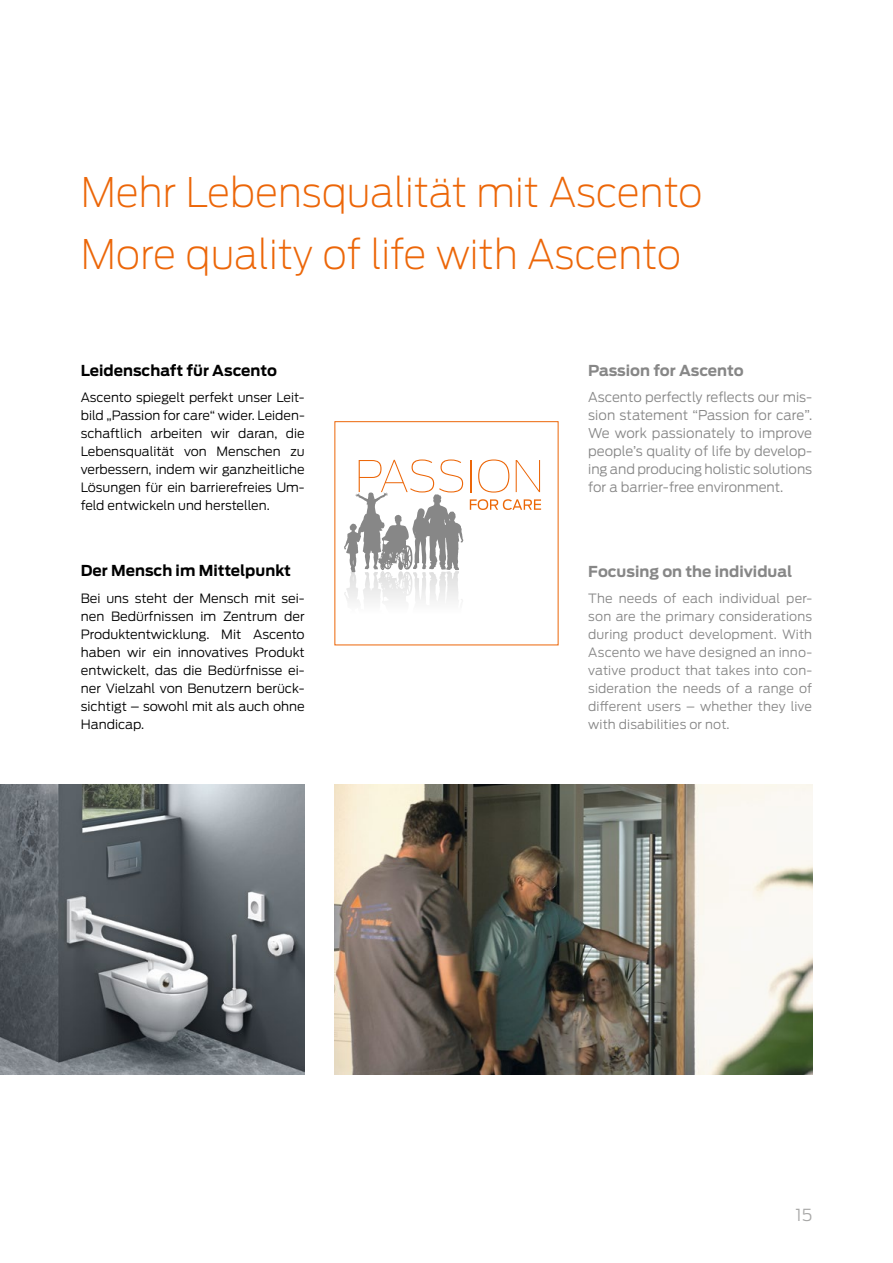
<style>
.page{position:relative;width:893px;height:1263px;background:#fff}
.page>*{position:absolute;margin:0;border:0;box-sizing:border-box;transform-origin:0 0}
.t1{font:200 40.5px "Antenna";color:#ec6608}
.t2{font:300 16.5px "Antenna";color:#a8a8a7}
.t3{font:700 15px "Antenna";color:#000}
.t4{font:700 15px "Antenna";color:#878787}
.t5{font:300 13.5px/18px "Antenna";letter-spacing:-.005em;color:#878787;text-align:justify}
.t6{font:300 12.75px/18px "Antenna";color:#000;text-align:justify}
.t7{font:300 12.75px/18px "Antenna";letter-spacing:.01em;color:#878787;text-align:justify}
</style>
<div class="page">
<img style="left:334px;top:784px;width:478px;height:290px">
<hr style="left:471px;top:460px;width:1px;height:32px;background:#ec6608">
<svg style="left:478px;top:459px;width:31px;height:34px"></svg>
<svg style="left:516px;top:460px;width:24px;height:32px"></svg>
<svg style="left:470px;top:499px;width:71px;height:11px"></svg>
<hr style="left:471px;top:649px;width:1px;height:32px;background:#ec6608">
<svg style="left:344px;top:459px;width:119px;height:187px"></svg>
<img style="left:0;top:784px;width:305px;height:290px">
<h1 class="t1" style="left:81px;top:168px;width:623px">Mehr Lebensqualität mit Ascento</h1>
<h1 class="t1" style="left:81px;top:230px;width:602px">More quality of life with Ascento</h1>
<p class="t3" style="left:81px;top:361px;width:198px">Leidenschaft für Ascento</p>
<p class="t6" style="left:81px;top:388px;width:225px">Ascento spiegelt perfekt unser Leit&shy;bild „Passion for care“ wider. Leiden&shy;schaftlich arbeiten wir daran, die Lebensqualität von Menschen zu verbessern, indem wir ganzheitliche Lösungen für ein barrierefreies Um&shy;feld entwickeln und herstellen.</p>
<p class="t3" style="left:81px;top:562px;width:212px">Der Mensch im Mittelpunkt</p>
<p class="t6" style="left:81px;top:589px;width:225px">Bei uns steht der Mensch mit sei&shy;nen Bedürfnissen im Zentrum der Produktentwicklung. Mit Ascento haben wir ein innovatives Produkt entwickelt, das die Bedürfnisse ei&shy;ner Vielzahl von Benutzern berück&shy;sichtigt – sowohl mit als auch ohne Handicap.</p>
<p class="t4" style="left:588px;top:361px;width:157px">Passion for Ascento</p>
<p class="t5" style="left:588px;top:388px;width:225px">Ascento perfectly reflects our mis&shy;sion statement “Passion for care”.<br>We work passionately to improve people’s quality of life by develop&shy;ing and producing holistic solutions for a barrier-free environment.</p>
<p class="t4" style="left:588px;top:562px;width:205px">Focusing on the individual</p>
<p class="t7" style="left:588px;top:590px;width:225px">The needs of each individual per&shy;son are the primary considerations during product development. With Ascento we have designed an inno&shy;vative product that takes into con&shy;sideration the needs of a range of different users – whether they live with disabilities or not.</p>
<p class="t2" style="left:795px;top:1205px;width:18px">15</p>
</div>
